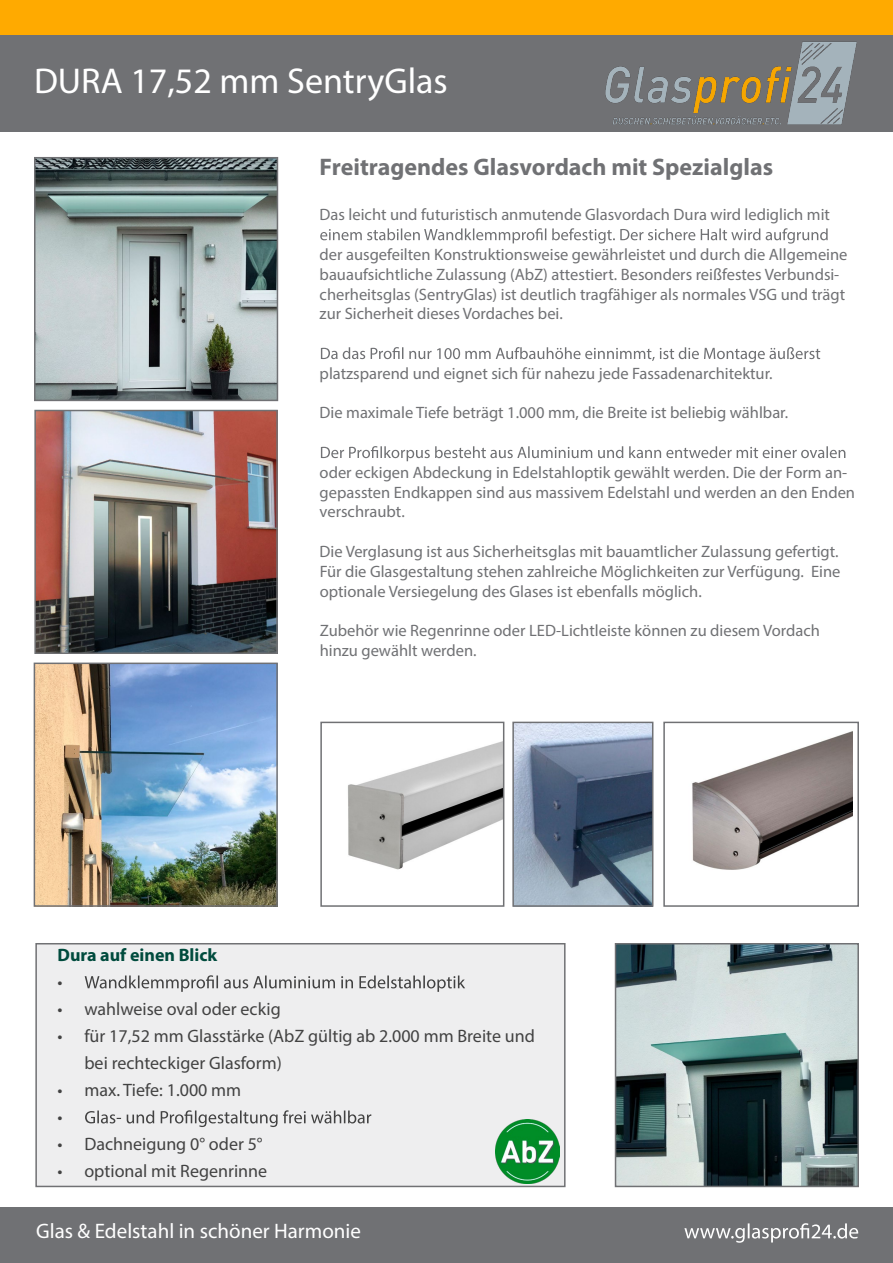
<style>
.page{position:relative;width:893px;height:1263px;background:#fff}
.page>*{position:absolute;margin:0;border:0;box-sizing:border-box;transform-origin:0 0}
.t1{font:36px "Myriad Pro";color:#fff}
.t2{font:700 24px "Myriad Pro";color:#707174}
.t3{font:21px "Myriad Pro";color:#fff}
.t4{font:18px/27px "Myriad Pro";color:#424242}
.t5{font:700 18px "Myriad Pro";color:#004b3d}
.t6{font:16.5px/19.8px "Myriad Pro";color:#707174}
</style>
<div class="page">
<div style="left:0;top:1208px;width:893px;height:55px;background:#707174"></div>
<div style="left:0;top:34px;width:893px;height:98px;background:#707174"></div>
<div style="left:0;top:0;width:893px;height:34px;background:#fa0"></div>
<svg style="left:684px;top:1223px;width:174px;height:20px"></svg>
<img style="left:605px;top:41px;width:252px;height:84px">
<img style="left:37px;top:160px;width:238px;height:238px">
<div style="left:34px;top:157px;width:244px;height:244px;border:2px solid #707174"></div>
<img style="left:37px;top:413px;width:238px;height:238px">
<div style="left:34px;top:410px;width:244px;height:244px;border:2px solid #707174"></div>
<div style="left:35px;top:943px;width:531px;height:244px;background:#eeeeef;border:2px solid #707174"></div>
<img style="left:692px;top:731px;width:161px;height:139px">
<div style="left:663px;top:722px;width:196px;height:185px;border:2px solid #707174"></div>
<svg style="left:320px;top:228px;width:508px;height:16px"></svg>
<svg style="left:321px;top:347px;width:499px;height:15px"></svg>
<svg style="left:321px;top:446px;width:524px;height:15px"></svg>
<svg style="left:85px;top:975px;width:380px;height:17px"></svg>
<svg style="left:85px;top:1110px;width:286px;height:17px"></svg>
<img style="left:515px;top:725px;width:135px;height:179px">
<div style="left:512px;top:722px;width:141px;height:185px;border:2px solid #707174"></div>
<img style="left:37px;top:665px;width:238px;height:239px">
<div style="left:34px;top:662px;width:244px;height:245px;border:2px solid #707174"></div>
<img style="left:348px;top:742px;width:153px;height:128px">
<div style="left:320px;top:722px;width:184px;height:185px;border:2px solid #707174"></div>
<img style="left:618px;top:946px;width:238px;height:238px">
<div style="left:615px;top:943px;width:244px;height:244px;border:2px solid #707174"></div>
<img style="left:495px;top:1119px;width:64px;height:64px">
<h1 class="t1" style="left:34px;top:59px;width:415px">DURA 17,52 mm SentryGlas</h1>
<h2 class="t2" style="left:320px;top:151px;width:455px">Freitragendes Glasvordach mit Spezialglas</h2>
<p class="t6" style="left:320px;top:205px;width:512px">Das leicht und futuristisch anmutende Glasvordach Dura wird lediglich mit</p>
<p class="t6" style="left:320px;top:244px;width:529px">der ausgefeilten Konstruktionsweise gewährleistet und durch die Allgemeine bauaufsichtliche Zulassung (AbZ) attestiert. Besonders reißfestes Verbundsi&shy;cherheitsglas (SentryGlas) ist deutlich tragfähiger als normales VSG und trägt zur Sicherheit dieses Vordaches bei.</p>
<p class="t6" style="left:320px;top:363px;width:454px">platzsparend und eignet sich für nahezu jede Fassadenarchitektur.</p>
<p class="t6" style="left:320px;top:403px;width:470px">Die maximale Tiefe beträgt 1.000 mm, die Breite ist beliebig wählbar.</p>
<p class="t6" style="left:320px;top:462px;width:537px">oder eckigen Abdeckung in Edelstahloptik gewählt werden. Die der Form an&shy;gepassten Endkappen sind aus massivem Edelstahl und werden an den Enden verschraubt.</p>
<p class="t6" style="left:320px;top:541px;width:522px;text-align:justify">Die Verglasung ist aus Sicherheitsglas mit bauamtlicher Zulassung gefertigt.<br>Für die Glasgestaltung stehen zahlreiche Möglichkeiten zur Verfügung. Eine optionale Versiegelung des Glases ist ebenfalls möglich.</p>
<p class="t6" style="left:320px;top:620px;width:502px">Zubehör wie Regenrinne oder LED-Lichtleiste können zu diesem Vordach hinzu gewählt werden.</p>
<p class="t5" style="left:57px;top:943px;width:161px">Dura auf einen Blick</p>
<p class="t4" style="left:57px;top:968px;width:7px">•</p>
<p class="t4" style="left:57px;top:995px;width:225px">• wahlweise oval oder eckig</p>
<p class="t4" style="left:84px;top:1022px;width:452px;text-indent:-27px">• für 17,52 mm Glasstärke (AbZ gültig ab 2.000 mm Breite und bei rechteckiger Glasform)</p>
<p class="t4" style="left:57px;top:1076px;width:185px">• max. Tiefe: 1.000 mm •</p>
<p class="t4" style="left:57px;top:1130px;width:207px">• Dachneigung 0° oder 5°</p>
<p class="t4" style="left:57px;top:1157px;width:211px">• optional mit Regenrinne</p>
<p class="t3" style="left:36px;top:1218px;width:326px">Glas &amp; Edelstahl in schöner Harmonie</p>
</div>
